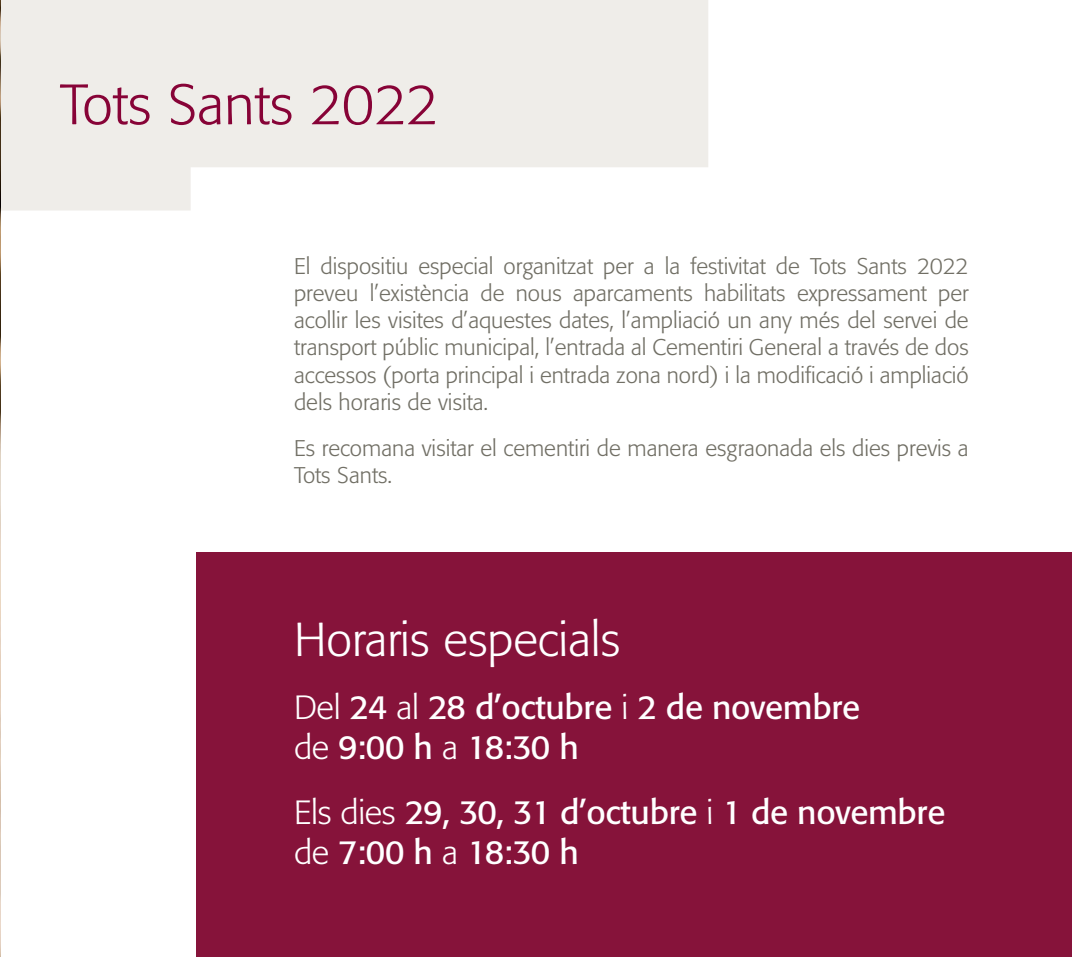
<style>
.page{position:relative;width:1072px;height:957px;background:#fff}
.page>*{position:absolute;margin:0;border:0;box-sizing:border-box;transform-origin:0 0}
.t1{font:300 56.25px "Formata";color:#870337}
.t2{font:300 47.25px "Formata";color:#fff}
.t3{font:33.3px/40.1px "Formata";letter-spacing:-.01em;color:#fff}
.t4{font:300 22.5px/27px "Formata";color:#716f65;text-align:justify}
.s1{font-weight:300}
</style>
<div class="page">
<svg style="left:1px;top:0;width:707px;height:210px;fill:#efede9"></svg>
<hr style="left:0;top:0;width:1px;height:957px;background:#6f6e65">
<div style="left:196px;top:553px;width:875px;height:404px;background:#86133a"></div>
<h1 class="t1" style="left:60px;top:72px;width:380px">Tots Sants 2022</h1>
<p class="t4" style="left:294px;top:253px;width:676px">El dispositiu especial organitzat per a la festivitat de Tots Sants 2022 preveu l’existència de nous aparcaments habilitats expressament per acollir les visites d’aquestes dates, l’ampliació un any més del servei de transport públic municipal, l’entrada al Cementiri General a través de dos accessos (porta principal i entrada zona nord) i la modificació i ampliació dels horaris de visita.</p>
<p class="t4" style="left:294px;top:434px;width:676px">Es recomana visitar el cementiri de manera esgraonada els dies previs a<br>Tots Sants.</p>
<h2 class="t2" style="left:294px;top:612px;width:328px">Horaris especials</h2>
<h3 class="t3" style="left:294px;top:687px;width:567px"><span class="s1">Del</span> 24 <span class="s1">al</span> 28 d’octubre <span class="s1">i</span> 2 de novembre <span class="s1">de</span> 9:00 h <span class="s1">a</span> 18:30 h</h3>
<h3 class="t3" style="left:294px;top:792px;width:653px"><span class="s1">Els dies</span> 29, 30, 31 d’octubre <span class="s1">i</span> 1 de novembre <span class="s1">de</span> 7:00 h <span class="s1">a</span> 18:30 h</h3>
</div>
